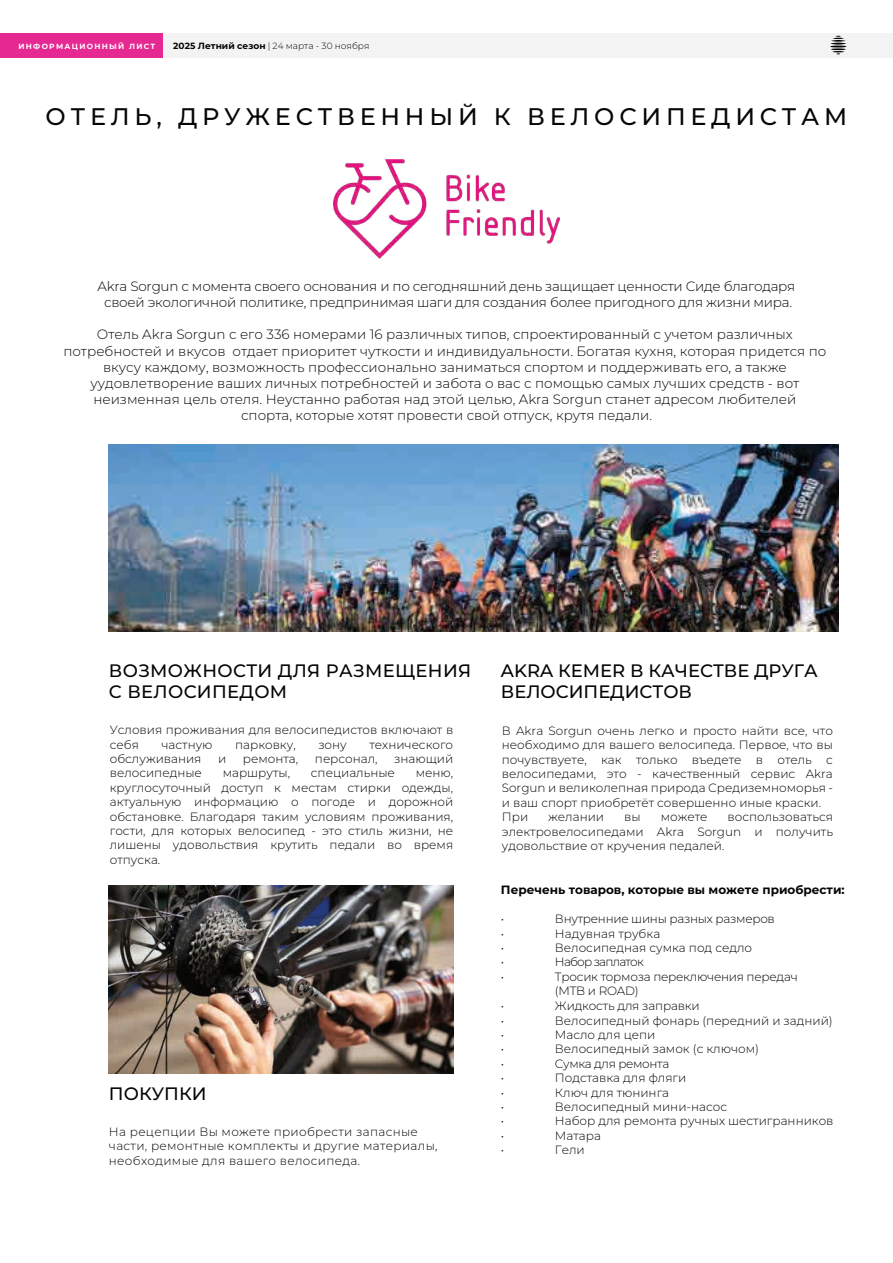
<style>
.page{position:relative;width:893px;height:1263px;background:#fff}
.page>*{position:absolute;margin:0;border:0;box-sizing:border-box;transform-origin:0 0}
.t1{font:500 24px "Montserrat";letter-spacing:.2em;color:#050605}
.t2{font:500 18px/21.6px "Montserrat";color:#050504}
.t3{font:500 18px/21.6px "Montserrat";letter-spacing:.02em;color:#050504}
.t4{font:300 13.5px/16.2px "Montserrat";color:#050504;text-align:center}
.t5{font:300 13.5px/16.2px "Montserrat";letter-spacing:-.02em;color:#050504;text-align:center}
.t6{font:300 12px/14.4px "Montserrat";color:#050504}
.t7{font:300 12px/14.4px "Montserrat";letter-spacing:.025em;color:#050504}
.t8{font:300 12px/14.4px "Montserrat";letter-spacing:-.02em;color:#050504}
.t9{font:700 12px "Montserrat";color:#050504}
.t10{font:300 12px "Montserrat";letter-spacing:-.03em;color:#050504}
.t11{font:300 12px "Montserrat";letter-spacing:-.065em;color:#050504}
.t12{font:300 9px "Montserrat";color:#040503}
.t13{font:700 7.5px "Montserrat";letter-spacing:.17em;color:#fff}
.s1{font-weight:700}
</style>
<div class="page">
<img style="left:333px;top:159px;width:227px;height:100px">
<img style="left:109px;top:444px;width:730px;height:187px">
<img style="left:109px;top:886px;width:344px;height:188px">
<div style="left:144px;top:33px;width:749px;height:24px;background:#f3f3f3"></div>
<div style="left:0;top:33px;width:162px;height:24px;background:#e62893"></div>
<svg style="left:830px;top:36px;width:16px;height:18px"></svg>
<p class="t13" style="left:18px;top:41px;width:138px">ИНФОРМАЦИОННЫЙ ЛИСТ</p>
<p class="t12" style="left:173px;top:40px;width:198px"><span class="s1">2025 Летний сезон</span> | 24 марта - 30 ноября</p>
<h1 class="t1" style="left:46px;top:100px;width:803px">ОТЕЛЬ, ДРУЖЕСТВЕННЫЙ К ВЕЛОСИПЕДИСТАМ</h1>
<p class="t5" style="left:98px;top:278px;width:699px">Akra Sorgun с момента своего основания и по сегодняшний день защищает ценности Сиде благодаря своей экологичной политике, предпринимая шаги для создания более пригодного для жизни мира.</p>
<p class="t4" style="left:63px;top:326px;width:764px">Отель Akra Sorgun с его 336 номерами 16 различных типов, спроектированный с учетом различных потребностей и вкусов отдает приоритет чуткости и индивидуальности. Богатая кухня, которая придется по вкусу каждому, возможность профессионально заниматься спортом и поддерживать его, а также уудовлетворение ваших личных потребностей и забота о вас с помощью самых лучших средств - вот неизменная цель отеля. Неустанно работая над этой целью, Akra Sorgun станет адресом любителей<br>спорта, которые хотят провести свой отпуск, крутя педали.</p>
<h2 class="t3" style="left:109px;top:659px;width:364px">ВОЗМОЖНОСТИ ДЛЯ РАЗМЕЩЕНИЯ<br>С ВЕЛОСИПЕДОМ</h2>
<p class="t6" style="left:110px;top:722px;width:345px">Условия проживания для велосипедистов включают в себя</p>
<p class="t6" style="left:161px;top:737px;width:53px">частную</p>
<p class="t6" style="left:235px;top:737px;width:62px">парковку,</p>
<p class="t6" style="left:318px;top:737px;width:30px">зону</p>
<p class="t6" style="left:369px;top:737px;width:85px">технического</p>
<p class="t6" style="left:110px;top:751px;width:93px">обслуживания</p>
<p class="t6" style="left:218px;top:751px;width:10px">и</p>
<p class="t6" style="left:243px;top:751px;width:57px">ремонта,</p>
<p class="t6" style="left:315px;top:751px;width:64px">персонал,</p>
<p class="t6" style="left:394px;top:751px;width:60px">знающий</p>
<p class="t6" style="left:110px;top:766px;width:94px">велосипедные</p>
<p class="t6" style="left:223px;top:766px;width:69px">маршруты,</p>
<p class="t6" style="left:311px;top:766px;width:85px">специальные</p>
<p class="t6" style="left:110px;top:766px;width:345px;text-align:justify;text-indent:306px">меню, круглосуточный доступ к местам стирки одежды, актуальную информацию о погоде и дорожной обстановке. Благодаря таким условиям проживания, гости, для которых велосипед - это стиль жизни, не лишены удовольствия крутить педали во время отпуска.</p>
<h2 class="t2" style="left:109px;top:1082px;width:99px">ПОКУПКИ</h2>
<p class="t7" style="left:109px;top:1124px;width:330px">На рецепции Вы можете приобрести запасные части, ремонтные комплекты и другие материалы, необходимые для вашего велосипеда.</p>
<h2 class="t2" style="left:501px;top:659px;width:319px">AKRA КЕМЕR В КАЧЕСТВЕ ДРУГА<br>ВЕЛОСИПЕДИСТОВ</h2>
<p class="t6" style="left:502px;top:723px;width:333px">В Akra Sorgun очень легко и просто найти все, что необходимо для вашего велосипеда. Первое, что вы почувствуете, как только въедете в отель с велосипедами, это - качественный сервис Akra Sorgun и великолепная природа Средиземноморья - и ваш спорт приобретёт совершенно иные краски.<br>При</p>
<p class="t6" style="left:502px;top:809px;width:333px;text-align:justify;text-indent:226px">воспользоваться электровелосипедами Akra Sorgun и получить удовольствие от кручения педалей.</p>
<p class="t6" style="left:548px;top:809px;width:57px">желании</p>
<p class="t6" style="left:624px;top:809px;width:18px">вы</p>
<p class="t6" style="left:661px;top:809px;width:48px">можете</p>
<p class="t9" style="left:501px;top:882px;width:345px">Перечень товаров, которые вы можете приобрести:</p>
<p class="t6" style="left:501px;top:911px;width:5px">•</p>
<p class="t8" style="left:555px;top:911px;width:221px">Внутренние шины разных размеров</p>
<p class="t6" style="left:501px;top:926px;width:5px">•</p>
<p class="t6" style="left:555px;top:926px;width:107px">Надувная трубка</p>
<p class="t6" style="left:501px;top:940px;width:5px">•</p>
<p class="t6" style="left:555px;top:940px;width:199px">Велосипедная сумка под седло</p>
<p class="t6" style="left:501px;top:954px;width:5px">•</p>
<p class="t11" style="left:555px;top:954px;width:90px">Набор заплаток</p>
<p class="t6" style="left:501px;top:969px;width:5px">•</p>
<p class="t8" style="left:555px;top:969px;width:244px">Тросик тормоза переключения передач (MTB и ROAD)</p>
<p class="t6" style="left:501px;top:998px;width:5px">•</p>
<p class="t6" style="left:555px;top:998px;width:146px">Жидкость для заправки</p>
<p class="t6" style="left:501px;top:1013px;width:5px">•</p>
<p class="t6" style="left:555px;top:1013px;width:279px">Велосипедный фонарь (передний и задний)</p>
<p class="t6" style="left:501px;top:1027px;width:5px">•</p>
<p class="t6" style="left:555px;top:1027px;width:102px">Масло для цепи</p>
<p class="t6" style="left:501px;top:1041px;width:5px">•</p>
<p class="t6" style="left:555px;top:1041px;width:206px">Велосипедный замок (с ключом)</p>
<p class="t6" style="left:501px;top:1056px;width:5px">•</p>
<p class="t10" style="left:555px;top:1055px;width:116px">Сумка для ремонта</p>
<p class="t6" style="left:501px;top:1070px;width:5px">•</p>
<p class="t6" style="left:555px;top:1070px;width:133px">Подставка для фляги</p>
<p class="t6" style="left:501px;top:1085px;width:5px">•</p>
<p class="t6" style="left:555px;top:1085px;width:116px">Ключ для тюнинга</p>
<p class="t6" style="left:501px;top:1099px;width:5px">•</p>
<p class="t6" style="left:555px;top:1099px;width:174px">Велосипедный мини-насос</p>
<p class="t6" style="left:501px;top:1113px;width:5px">•</p>
<p class="t6" style="left:555px;top:1113px;width:280px">Набор для ремонта ручных шестигранников</p>
<p class="t6" style="left:501px;top:1128px;width:5px">•</p>
<p class="t6" style="left:555px;top:1128px;width:48px">Матара</p>
<p class="t6" style="left:501px;top:1142px;width:5px">•</p>
<p class="t6" style="left:555px;top:1142px;width:31px">Гели</p>
</div>
